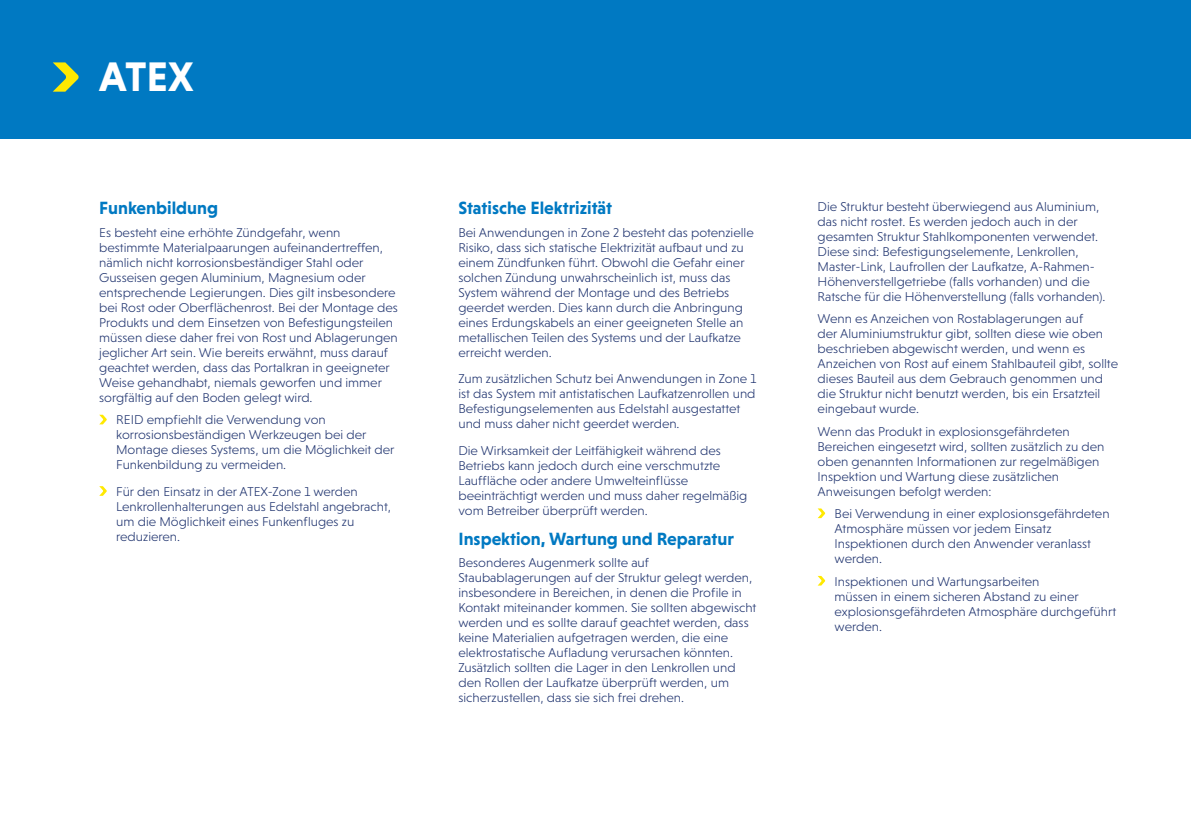
<style>
.page{position:relative;width:1191px;height:840px;background:#fff}
.page>*{position:absolute;margin:0;border:0;box-sizing:border-box;transform-origin:0 0}
.t1{font:700 42px "Niveau Grotesk";color:#fff}
.t2{font:700 18px "Niveau Grotesk";color:#0079c2}
.t3{font:300 13px/15px "Niveau Grotesk";color:#213570}
</style>
<div class="page">
<div style="left:0;top:0;width:1191px;height:138px;background:#0079c2"></div>
<svg style="left:99px;top:414px;width:8px;height:10px"></svg>
<svg style="left:99px;top:486px;width:8px;height:9px"></svg>
<svg style="left:817px;top:508px;width:8px;height:10px"></svg>
<svg style="left:817px;top:575px;width:8px;height:10px"></svg>
<svg style="left:53px;top:62px;width:26px;height:30px"></svg>
<p class="t1" style="left:99px;top:53px;width:96px">ATEX</p>
<p class="t2" style="left:99px;top:198px;width:120px">Funkenbildung</p>
<p class="t3" style="left:99px;top:225px;width:300px">Es besteht eine erhöhte Zündgefahr, wenn bestimmte Materialpaarungen aufeinandertreffen, nämlich nicht korrosionsbeständiger Stahl oder Gusseisen gegen Aluminium, Magnesium oder entsprechende Legierungen. Dies gilt insbesondere bei Rost oder Oberflächenrost. Bei der Montage des Produkts und dem Einsetzen von Befestigungsteilen müssen diese daher frei von Rost und Ablagerungen jeglicher Art sein. Wie bereits erwähnt, muss darauf geachtet werden, dass das Portalkran in geeigneter Weise gehandhabt, niemals geworfen und immer sorgfältig auf den Boden gelegt wird.</p>
<p class="t3" style="left:116px;top:412px;width:280px">REID empfiehlt die Verwendung von korrosionsbeständigen Werkzeugen bei der Montage dieses Systems, um die Möglichkeit der Funkenbildung zu vermeiden.</p>
<p class="t3" style="left:116px;top:483px;width:276px">Für den Einsatz in der ATEX-Zone 1 werden Lenkrollenhalterungen aus Edelstahl angebracht, um die Möglichkeit eines Funkenfluges zu reduzieren.</p>
<p class="t2" style="left:458px;top:198px;width:155px">Statische Elektrizität</p>
<p class="t3" style="left:458px;top:225px;width:297px">Bei Anwendungen in Zone 2 besteht das potenzielle Risiko, dass sich statische Elektrizität aufbaut und zu einem Zündfunken führt. Obwohl die Gefahr einer solchen Zündung unwahrscheinlich ist, muss das System während der Montage und des Betriebs geerdet werden. Dies kann durch die Anbringung eines Erdungskabels an einer geeigneten Stelle an metallischen Teilen des Systems und der Laufkatze erreicht werden.</p>
<p class="t3" style="left:458px;top:371px;width:300px">Zum zusätzlichen Schutz bei Anwendungen in Zone 1 ist das System mit antistatischen Laufkatzenrollen und Befestigungselementen aus Edelstahl ausgestattet und muss daher nicht geerdet werden.</p>
<p class="t3" style="left:458px;top:442px;width:290px">Die Wirksamkeit der Leitfähigkeit während des Betriebs kann jedoch durch eine verschmutzte Lauffläche oder andere Umwelteinflüsse beeinträchtigt werden und muss daher regelmäßig vom Betreiber überprüft werden.</p>
<p class="t2" style="left:458px;top:528px;width:277px">Inspektion, Wartung und Reparatur</p>
<p class="t3" style="left:458px;top:554px;width:299px">Besonderes Augenmerk sollte auf Staubablagerungen auf der Struktur gelegt werden, insbesondere in Bereichen, in denen die Profile in Kontakt miteinander kommen. Sie sollten abgewischt werden und es sollte darauf geachtet werden, dass keine Materialien aufgetragen werden, die eine elektrostatische Aufladung verursachen könnten.<br>Zusätzlich sollten die Lager in den Lenkrollen und den Rollen der Laufkatze überprüft werden, um sicherzustellen, dass sie sich frei drehen.</p>
<p class="t3" style="left:817px;top:198px;width:289px">Die Struktur besteht überwiegend aus Aluminium, das nicht rostet. Es werden jedoch auch in der gesamten Struktur Stahlkomponenten verwendet.<br>Diese sind: Befestigungselemente, Lenkrollen, Master-Link, Laufrollen der Laufkatze, A-Rahmen-Höhenverstellgetriebe (falls vorhanden) und die Ratsche für die Höhenverstellung (falls vorhanden).</p>
<p class="t3" style="left:817px;top:311px;width:302px">Wenn es Anzeichen von Rostablagerungen auf<br>der Aluminiumstruktur gibt, sollten diese wie oben beschrieben abgewischt werden, und wenn es Anzeichen von Rost auf einem Stahlbauteil gibt, sollte dieses Bauteil aus dem Gebrauch genommen und die Struktur nicht benutzt werden, bis ein Ersatzteil eingebaut wurde.</p>
<p class="t3" style="left:817px;top:423px;width:288px">Wenn das Produkt in explosionsgefährdeten Bereichen eingesetzt wird, sollten zusätzlich zu den oben genannten Informationen zur regelmäßigen Inspektion und Wartung diese zusätzlichen Anweisungen befolgt werden:</p>
<p class="t3" style="left:834px;top:506px;width:276px">Bei Verwendung in einer explosionsgefährdeten Atmosphäre müssen vor jedem Einsatz Inspektionen durch den Anwender veranlasst werden.</p>
<p class="t3" style="left:834px;top:573px;width:283px">Inspektionen und Wartungsarbeiten<br>müssen in einem sicheren Abstand zu einer explosionsgefährdeten Atmosphäre durchgeführt werden.</p>
</div>
